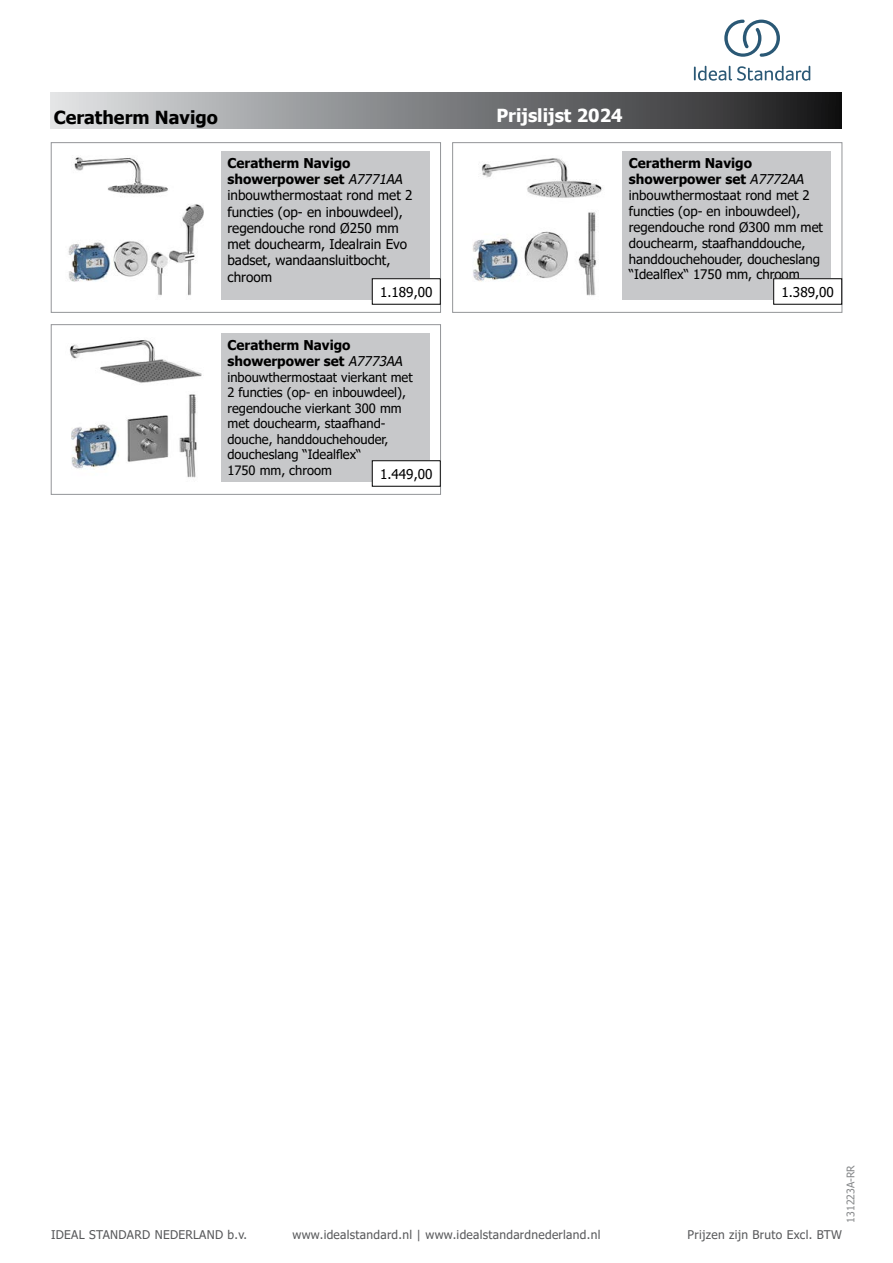
<style>
.page{position:relative;width:893px;height:1263px;background:#fff}
.page>*{position:absolute;margin:0;border:0;box-sizing:border-box;transform-origin:0 0}
.t1{font:700 18px "Tahoma";color:#000}
.t2{font:700 18px "Tahoma";color:#fff}
.t3{font:13.5px/16.2px "Tahoma";color:#000}
.t4{font:700 13.5px/16.2px "Tahoma";color:#000}
.t5{font:13.2px/15.9px "Tahoma";color:#000}
.t6{font:12.9px/15.5px "Tahoma";color:#000}
.t7{font:12px "Tahoma";letter-spacing:.025em;color:#58595b}
.t8{font:10.5px "Tahoma";color:#86888a}
.s1{font-weight:700}
.s2{font-style:italic}
.s3{font-weight:400;font-style:italic}
</style>
<div class="page">
<div style="left:51px;top:92px;width:791px;height:37px;background:linear-gradient(to right,#dee1e3,#1a1a1b)"></div>
<div style="left:51px;top:142px;width:390px;height:171px;border:1px solid #939598"></div>
<img style="left:68px;top:157px;width:136px;height:139px">
<div style="left:221px;top:151px;width:209px;height:149px;background:#c7c8ca"></div>
<div style="left:452px;top:142px;width:390px;height:171px;border:1px solid #939598"></div>
<img style="left:472px;top:158px;width:130px;height:138px">
<div style="left:622px;top:151px;width:209px;height:149px;background:#c7c8ca"></div>
<div style="left:51px;top:324px;width:390px;height:171px;border:1px solid #939598"></div>
<img style="left:69px;top:340px;width:133px;height:138px">
<div style="left:221px;top:333px;width:209px;height:149px;background:#c7c8ca"></div>
<div style="left:372px;top:279px;width:68px;height:25px;background:#fff"></div>
<div style="left:774px;top:279px;width:68px;height:25px;background:#fff"></div>
<div style="left:372px;top:461px;width:68px;height:25px;background:#fff"></div>
<div style="left:372px;top:460px;width:68px;height:26px;border:1px solid #000"></div>
<svg style="left:694px;top:66px;width:116px;height:15px"></svg>
<svg style="left:724px;top:20px;width:56px;height:37px"></svg>
<h1 class="t1" style="left:54px;top:105px;width:166px">Ceratherm Navigo</h1>
<h1 class="t2" style="left:496px;top:103px;width:128px">Prijslijst 2024</h1>
<p class="t3" style="left:227px;top:156px;width:186px"><span class="s1">Ceratherm Navigo showerpower set</span> <span class="s2">A7771AA </span>inbouwthermostaat rond met 2 functies (op- en inbouwdeel), regendouche rond Ø250 mm met douchearm, Idealrain Evo badset, wandaansluitbocht, chroom</p>
<p class="t4" style="left:629px;top:156px;width:180px">Ceratherm Navigo showerpower set <span class="s3">A7772AA</span></p>
<p class="t5" style="left:629px;top:188px;width:196px">inbouwthermostaat rond met 2 functies (op- en inbouwdeel), regendouche rond Ø300 mm met douchearm, staafhanddouche, handdouchehouder, doucheslang “Idealflex“ 1750 mm, chroom</p>
<p class="t3" style="left:380px;top:284px;width:54px">1.189,00</p>
<p class="t3" style="left:781px;top:284px;width:54px">1.389,00</p>
<p class="t4" style="left:227px;top:338px;width:180px">Ceratherm Navigo showerpower set <span class="s3">A7773AA</span></p>
<p class="t6" style="left:227px;top:370px;width:187px">inbouwthermostaat vierkant met<br>2 functies (op- en inbouwdeel), regendouche vierkant 300 mm met douchearm, staafhand&shy;douche, handdouchehouder, doucheslang “Idealflex“<br>1750 mm, chroom</p>
<p class="t3" style="left:380px;top:466px;width:54px">1.449,00</p>
<p class="t8" style="left:844px;top:1222px;width:59px;rotate:-90deg">131223A-RR</p>
<p class="t7" style="left:51px;top:1227px;width:198px">IDEAL STANDARD NEDERLAND b.v.</p>
<p class="t7" style="left:292px;top:1227px;width:309px">www.idealstandard.nl | www.idealstandardnederland.nl</p>
<p class="t7" style="left:688px;top:1227px;width:156px">Prijzen zijn Bruto Excl. BTW</p>
</div>
